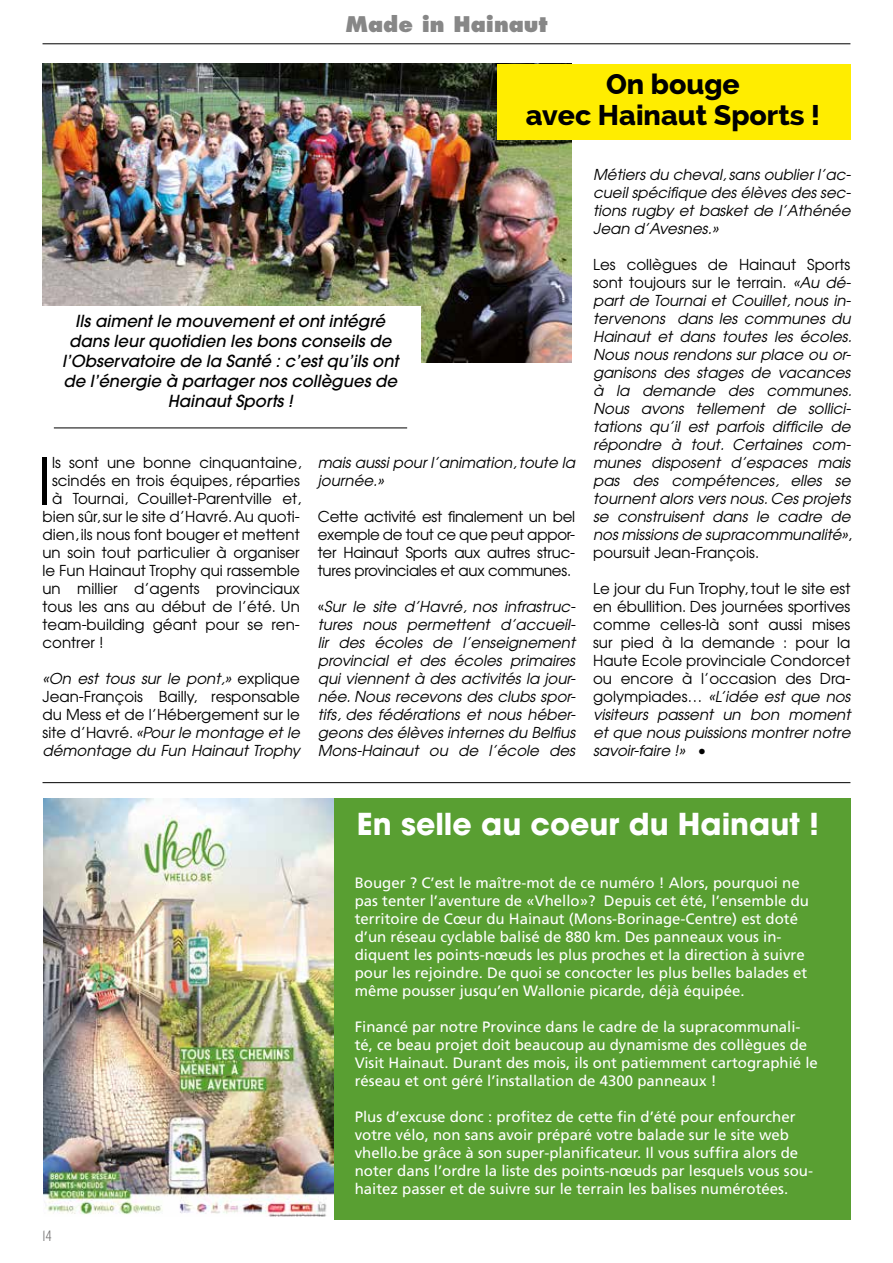
<style>
.page{position:relative;width:893px;height:1263px;background:#fff}
.page>*{position:absolute;margin:0;border:0;box-sizing:border-box;transform-origin:0 0}
.t1{font:63.75px "Avant Garde";color:#000}
.t2{font:700 30px "Avant Garde";color:#fff}
.t3{font:800 28.5px/31.5px "Raleway";color:#000;text-align:center}
.t4{font:800 21px "Futura";color:#878787}
.t5{font:italic 500 16.5px/19.8px "Avant Garde";color:#000;text-align:center}
.t6{font:italic 15px/18px "Avant Garde";color:#000;text-align:justify}
.t7{font:15px/18px "Frutiger";color:#fff}
.t8{font:15px/18px "Avant Garde";color:#000;text-align:justify}
.t9{font:15px "Rift";color:#706f6f}
.s1{font-style:italic}
.s2{font-style:normal}
</style>
<div class="page">
<hr style="left:43px;top:44px;width:807px;height:1px;background:#000">
<div style="left:78px;top:798px;width:772px;height:421px;background:#599f32"></div>
<img style="left:43px;top:64px;width:528px;height:298px">
<div style="left:26px;top:306px;width:395px;height:128px;background:#fff"></div>
<div style="left:497px;top:64px;width:353px;height:75px;background:#ffed00"></div>
<hr style="left:54px;top:428px;width:353px;height:1px;background:#000">
<hr style="left:43px;top:782px;width:807px;height:1px;background:#000">
<img style="left:44px;top:798px;width:290px;height:418px">
<h3 class="t4" style="left:345px;top:11px;width:204px">Made in Hainaut</h3>
<h3 class="t3" style="left:526px;top:68px;width:295px">On bouge<br>avec Hainaut Sports !</h3>
<p class="t5" style="left:62px;top:311px;width:338px">Ils aiment le mouvement et ont intégré dans leur quotidien les bons conseils de l’Observatoire de la Santé : c’est qu’ils ont de l’énergie à partager nos collègues de Hainaut Sports !</p>
<h1 class="t1" style="left:38px;top:441px;width:16px">I</h1>
<p class="t8" style="left:52px;top:453px;width:251px">ls sont une bonne cinquantaine,</p>
<p class="t8" style="left:52px;top:471px;width:249px">scindés en trois équipes, réparties</p>
<p class="t8" style="left:52px;top:489px;width:251px">à Tournai, Couillet-Parentville et,</p>
<p class="t8" style="left:43px;top:507px;width:259px">bien sûr, sur le site d’Havré. Au quoti-</p>
<p class="t8" style="left:43px;top:525px;width:259px">dien, ils nous font bouger et mettent</p>
<p class="t8" style="left:43px;top:543px;width:259px">un soin tout particulier à organiser</p>
<p class="t8" style="left:43px;top:561px;width:259px">le Fun Hainaut Trophy qui rassemble</p>
<p class="t8" style="left:43px;top:579px;width:259px">un millier d’agents provinciaux</p>
<p class="t8" style="left:43px;top:597px;width:259px">tous les ans au début de l’été. Un</p>
<p class="t8" style="left:43px;top:615px;width:259px">team-building géant pour se ren-</p>
<p class="t8" style="left:43px;top:633px;width:63px">contrer !</p>
<p class="t8" style="left:43px;top:669px;width:259px"><span class="s1">«On est tous sur le pont,»</span> explique Jean-François Bailly, responsable du Mess et de l’Hébergement sur le site d’Havré. <span class="s1">«Pour le montage et le démontage du Fun Hainaut Trophy</span></p>
<p class="t6" style="left:318px;top:453px;width:259px">mais aussi pour l’animation, toute la journée.»</p>
<p class="t8" style="left:318px;top:507px;width:259px">Cette activité est finalement un bel exemple de tout ce que peut appor&shy;ter Hainaut Sports aux autres struc&shy;tures provinciales et aux communes.</p>
<p class="t6" style="left:318px;top:597px;width:259px"><span class="s2">«</span>Sur le site d’Havré, nos infrastruc&shy;tures nous permettent d’accueil&shy;lir des écoles de l’enseignement provincial et des écoles primaires qui viennent à des activités la jour&shy;née. Nous recevons des clubs spor&shy;tifs, des fédérations et nous héber&shy;geons des élèves internes du Belfius Mons-Hainaut ou de l’école des</p>
<p class="t6" style="left:593px;top:165px;width:259px">Métiers du cheval, sans oublier l’ac&shy;cueil spécifique des élèves des sec&shy;tions rugby et basket de l’Athénée Jean d’Avesnes.»</p>
<p class="t6" style="left:593px;top:255px;width:260px"><span class="s2">Les collègues de Hainaut Sports sont toujours sur le terrain.</span> «Au dé&shy;part de Tournai et Couillet, nous in&shy;tervenons dans les communes du Hainaut et dans toutes les écoles.<br>Nous nous rendons sur place ou or&shy;ganisons des stages de vacances à la demande des communes.<br>Nous avons tellement de sollici&shy;tations qu’il est parfois difficile de répondre à tout. Certaines com&shy;munes disposent d’espaces mais pas des compétences, elles se tournent alors vers nous. Ces projets se construisent dans le cadre de nos missions de supracommunalité»<span class="s2">, poursuit Jean-François.</span></p>
<p class="t8" style="left:593px;top:579px;width:259px">Le jour du Fun Trophy, tout le site est en ébullition. Des journées sportives comme celles-là sont aussi mises sur pied à la demande : pour la Haute Ecole provinciale Condorcet ou encore à l’occasion des Dra&shy;golympiades… <span class="s1">«L’idée est que nos visiteurs passent un bon moment et que nous puissions montrer notre savoir-faire !»</span> •</p>
<h2 class="t2" style="left:357px;top:804px;width:464px">En selle au coeur du Hainaut !</h2>
<p class="t9" style="left:43px;top:1225px;width:10px">14</p>
<p class="t7" style="left:355px;top:873px;width:456px">Bouger ? C’est le maître-mot de ce numéro ! Alors, pourquoi ne pas tenter l’aventure de «Vhello»? Depuis cet été, l’ensemble du territoire de Cœur du Hainaut (Mons-Borinage-Centre) est doté d’un réseau cyclable balisé de 880 km. Des panneaux vous in&shy;diquent les points-nœuds les plus proches et la direction à suivre pour les rejoindre. De quoi se concocter les plus belles balades et même pousser jusqu’en Wallonie picarde, déjà équipée.</p>
<p class="t7" style="left:355px;top:1017px;width:465px">Financé par notre Province dans le cadre de la supracommunali&shy;té, ce beau projet doit beaucoup au dynamisme des collègues de Visit Hainaut. Durant des mois, ils ont patiemment cartographié le réseau et ont géré l’installation de 4300 panneaux !</p>
<p class="t7" style="left:355px;top:1107px;width:460px">Plus d’excuse donc : profitez de cette fin d’été pour enfourcher votre vélo, non sans avoir préparé votre balade sur le site web vhello.be grâce à son super-planificateur. Il vous suffira alors de noter dans l’ordre la liste des points-nœuds par lesquels vous sou&shy;haitez passer et de suivre sur le terrain les balises numérotées.</p>
</div>
